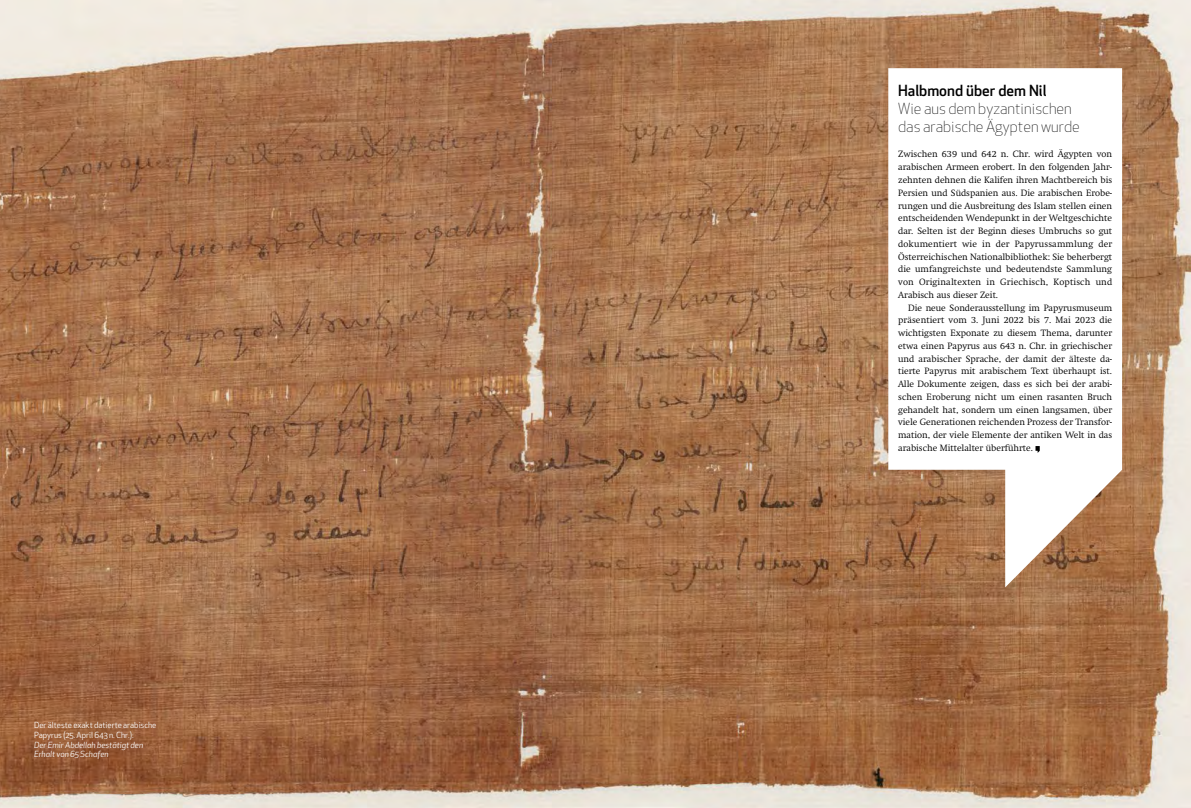
<style>
.page{position:relative;width:1191px;height:808px;background:#fff}
.page>*{position:absolute;margin:0;border:0;box-sizing:border-box;transform-origin:0 0}
.t1{font:300 15px/18px "Apex New";color:#000}
.t2{font:500 15px "Apex New";color:#000}
.t3{font:300 9px/12.8px "Swift";color:#000;text-align:justify}
.t4{font:8.2px/9.6px "Apex New";letter-spacing:-.005em;color:#fff}
.t5{font:italic 8.2px/9.6px "Apex New";letter-spacing:-.005em;color:#fff}
</style>
<div class="page">
<img style="left:0;top:0;width:1191px;height:808px">
<svg style="left:888px;top:68px;width:234px;height:519px"></svg>
<svg style="left:1035px;top:446px;width:4px;height:7px"></svg>
<p class="t4" style="left:34px;top:721px;width:124px">Der älteste exakt datierte arabische<br>Papyrus (25. April 643 n. Chr.):</p>
<p class="t5" style="left:34px;top:740px;width:111px">Der Emir Abdellah bestätigt den<br>Erhalt von 65 Schafen</p>
<h1 class="t2" style="left:898px;top:80px;width:150px">Halbmond über dem Nil</h1>
<h1 class="t1" style="left:898px;top:100px;width:183px">Wie aus dem byzantinischen das arabische Ägypten wurde</h1>
<p class="t3" style="left:898px;top:148px;width:215px">Zwischen 639 und 642 n. Chr. wird Ägypten von arabischen Armeen erobert. In den folgenden Jahr&shy;zehnten dehnen die Kalifen ihren Machtbereich bis Persien und Südspanien aus. Die arabischen Erobe&shy;rungen und die Ausbreitung des Islam stellen einen entscheidenden Wendepunkt in der Weltgeschichte dar. Selten ist der Beginn dieses Umbruchs so gut dokumentiert wie in der Papyrussammlung der Österreichischen Nationalbibliothek: Sie beherbergt die umfangreichste und bedeutendste Sammlung von Originaltexten in Griechisch, Koptisch und Arabisch aus dieser Zeit.</p>
<p class="t3" style="left:898px;top:301px;width:215px;text-indent:10px">Die neue Sonderausstellung im Papyrusmuseum präsentiert vom 3. Juni 2022 bis 7. Mai 2023 die wichtigsten Exponate zu diesem Thema, darunter etwa einen Papyrus aus 643 n. Chr. in griechischer und arabischer Sprache, der damit der älteste da&shy;tierte Papyrus mit arabischem Text überhaupt ist.<br>Alle Dokumente zeigen, dass es sich bei der arabi&shy;schen Eroberung nicht um einen rasanten Bruch gehandelt hat, sondern um einen langsamen, über viele Generationen reichenden Prozess der Transfor&shy;mation, der viele Elemente der antiken Welt in das arabische Mittelalter überführte.</p>
</div>
